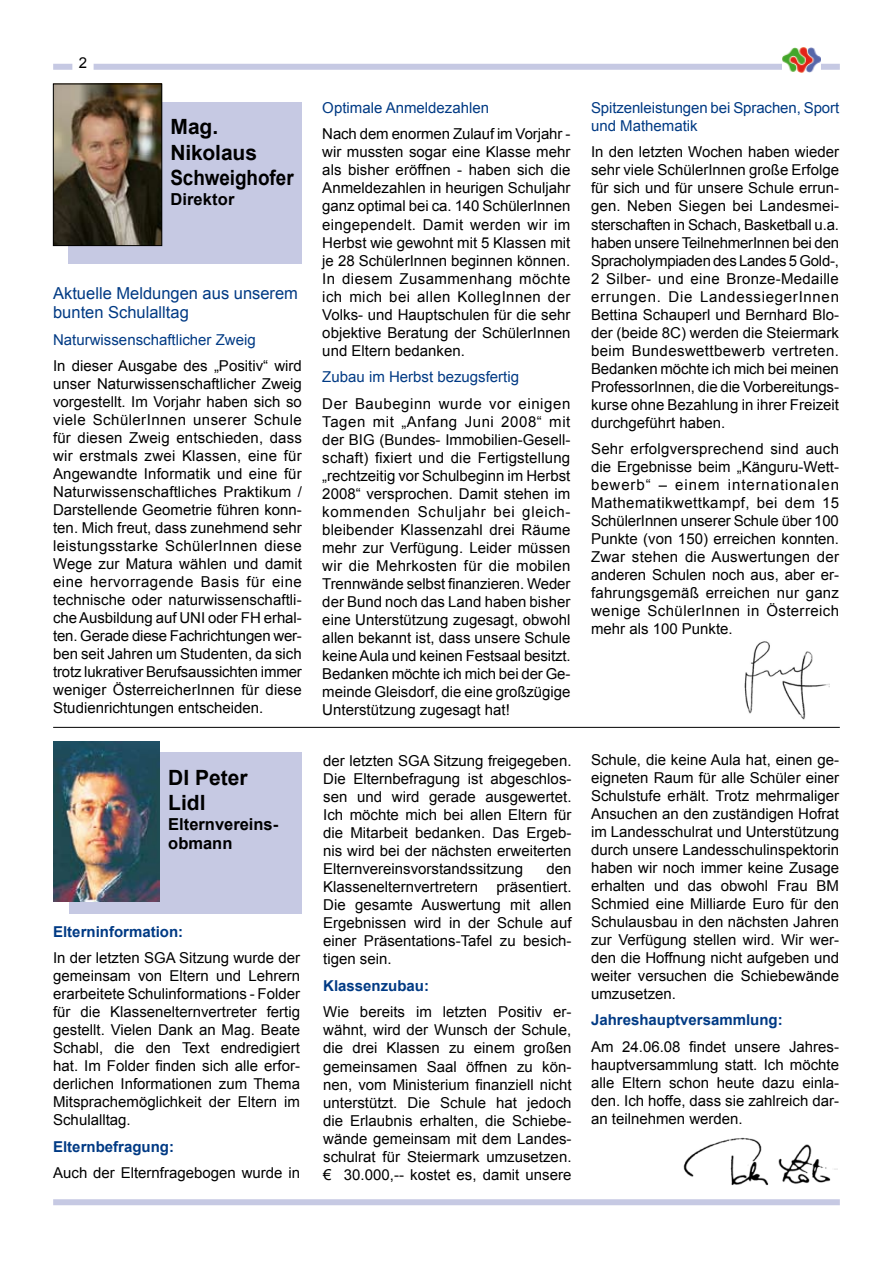
<style>
.page{position:relative;width:893px;height:1263px;background:#fff}
.page>*{position:absolute;margin:0;border:0;box-sizing:border-box;transform-origin:0 0}
.t1{font:700 21px/25.2px "Arial";color:#000}
.t2{font:16.5px/19.8px "Arial";color:#003a84}
.t3{font:700 16.5px/19.8px "Arial";color:#000}
.t4{font:15px/18px "Arial";color:#000;text-align:justify}
.t5{font:15px/18px "Arial";color:#003a84}
.t6{font:700 15px "Arial";color:#003a84}
</style>
<div class="page">
<div style="left:53px;top:1199px;width:787px;height:6px;background:#c6c9e3"></div>
<div style="left:53px;top:64px;width:787px;height:6px;background:#c6c9e3"></div>
<img style="left:782px;top:48px;width:39px;height:24px">
<div style="left:73px;top:52px;width:20px;height:24px;background:#fff"></div>
<img style="left:683px;top:1137px;width:155px;height:49px">
<img style="left:744px;top:641px;width:85px;height:79px">
<hr style="left:53px;top:727px;width:787px;height:1px;background:#000">
<div style="left:69px;top:102px;width:233px;height:162px;background:#c6c9e3"></div>
<img style="left:55px;top:86px;width:105px;height:158px">
<div style="left:53px;top:84px;width:109px;height:162px;border:1px solid #000"></div>
<div style="left:70px;top:752px;width:232px;height:162px;background:#c6c9e3"></div>
<img style="left:53px;top:742px;width:106px;height:159px">
<p class="t4" style="left:79px;top:54px;width:10px">2</p>
<h1 class="t1" style="left:170px;top:115px;width:125px">Mag.<br>Nikolaus<br>Schweighofer</h1>
<p class="t3" style="left:170px;top:189px;width:65px">Direktor</p>
<p class="t2" style="left:53px;top:283px;width:246px">Aktuelle Meldungen aus unserem bunten Schulalltag</p>
<p class="t5" style="left:53px;top:331px;width:204px">Naturwissenschaftlicher Zweig</p>
<p class="t4" style="left:53px;top:357px;width:250px">In dieser Ausgabe des „Positiv“ wird unser Naturwissenschaftlicher Zweig vorgestellt. Im Vorjahr haben sich so viele SchülerInnen unserer Schule für diesen Zweig entschieden, dass wir erstmals zwei Klassen, eine für Angewandte Informatik und eine für Naturwissenschaftliches Praktikum / Darstellende Geometrie führen konn&shy;ten. Mich freut, dass zunehmend sehr leistungsstarke SchülerInnen diese Wege zur Matura wählen und damit eine hervorragende Basis für eine technische oder naturwissenschaftli&shy;che Ausbildung auf UNI oder FH erhal&shy;ten. Gerade diese Fachrichtungen wer&shy;ben seit Jahren um Studenten, da sich trotz lukrativer Berufsaussichten immer weniger ÖsterreicherInnen für diese Studienrichtungen entscheiden.</p>
<h1 class="t1" style="left:168px;top:765px;width:81px">DI Peter<br>Lidl</h1>
<p class="t3" style="left:168px;top:814px;width:112px">Elternvereins&shy;obmann</p>
<p class="t6" style="left:53px;top:922px;width:132px">Elterninformation:</p>
<p class="t4" style="left:53px;top:949px;width:248px">In der letzten SGA Sitzung wurde der gemeinsam von Eltern und Lehrern erarbeitete Schulinformations - Folder für die Klassenelternvertreter fertig gestellt. Vielen Dank an Mag. Beate Schabl, die den Text endredigiert hat. Im Folder finden sich alle erfor&shy;derlichen Informationen zum Thema Mitsprachemöglichkeit der Eltern im Schulalltag.</p>
<p class="t6" style="left:53px;top:1137px;width:122px">Elternbefragung:</p>
<p class="t4" style="left:53px;top:1164px;width:248px">Auch der Elternfragebogen wurde in</p>
<p class="t5" style="left:322px;top:99px;width:168px">Optimale Anmeldezahlen</p>
<p class="t4" style="left:322px;top:125px;width:250px">Nach dem enormen Zulauf im Vorjahr - wir mussten sogar eine Klasse mehr als bisher eröffnen - haben sich die Anmeldezahlen in heurigen Schuljahr ganz optimal bei ca. 140 SchülerInnen eingependelt. Damit werden wir im Herbst wie gewohnt mit 5 Klassen mit je 28 SchülerInnen beginnen können.<br>In diesem Zusammenhang möchte ich mich bei allen KollegInnen der Volks- und Hauptschulen für die sehr objektive Beratung der SchülerInnen und Eltern bedanken.</p>
<p class="t5" style="left:322px;top:368px;width:198px">Zubau im Herbst bezugsfertig</p>
<p class="t4" style="left:322px;top:394px;width:250px">Der Baubeginn wurde vor einigen Tagen mit „Anfang Juni 2008“ mit der BIG (Bundes- Immobilien-Gesell&shy;schaft) fixiert und die Fertigstellung „rechtzeitig vor Schulbeginn im Herbst 2008“ versprochen. Damit stehen im kommenden Schuljahr bei gleich&shy;bleibender Klassenzahl drei Räume mehr zur Verfügung. Leider müssen wir die Mehrkosten für die mobilen Trennwände selbst finanzieren. Weder der Bund noch das Land haben bisher eine Unterstützung zugesagt, obwohl allen bekannt ist, dass unsere Schule keine Aula und keinen Festsaal besitzt.<br>Bedanken möchte ich mich bei der Ge&shy;meinde Gleisdorf, die eine großzügige Unterstützung zugesagt hat!</p>
<p class="t4" style="left:323px;top:752px;width:250px">der letzten SGA Sitzung freigegeben.<br>Die Elternbefragung ist abgeschlos&shy;sen und wird gerade ausgewertet.<br>Ich möchte mich bei allen Eltern für die Mitarbeit bedanken. Das Ergeb&shy;nis wird bei der nächsten erweiterten Elternvereinsvorstandssitzung</p>
<p class="t4" style="left:323px;top:860px;width:250px;text-indent:223px">den Klassenelternvertretern präsentiert.<br>Die gesamte Auswertung mit allen Ergebnissen wird in der Schule auf einer Präsentations-Tafel zu besich&shy;tigen sein.</p>
<p class="t6" style="left:323px;top:976px;width:107px">Klassenzubau:</p>
<p class="t4" style="left:323px;top:1003px;width:250px">Wie bereits im letzten Positiv er&shy;wähnt, wird der Wunsch der Schule, die drei Klassen zu einem großen gemeinsamen Saal öffnen zu kön&shy;nen, vom Ministerium finanziell nicht unterstützt. Die Schule hat jedoch die Erlaubnis erhalten, die Schiebe&shy;wände gemeinsam mit dem Landes&shy;schulrat für Steiermark umzusetzen. € 30.000,-- kostet es, damit unsere</p>
<p class="t5" style="left:591px;top:99px;width:250px">Spitzenleistungen bei Sprachen, Sport und Mathematik</p>
<p class="t4" style="left:591px;top:143px;width:250px">In den letzten Wochen haben wieder sehr viele SchülerInnen große Erfolge für sich und für unsere Schule errun&shy;gen. Neben Siegen bei Landesmei&shy;sterschaften in Schach, Basketball u.a. haben unsere TeilnehmerInnen bei den Spracholympiaden des Landes 5 Gold-, 2 Silber- und eine Bronze-Medaille errungen. Die LandessiegerInnen Bettina Schauperl und Bernhard Blo&shy;der (beide 8C) werden die Steiermark beim Bundeswettbewerb vertreten.<br>Bedanken möchte ich mich bei meinen ProfessorInnen, die die Vorbereitungs&shy;kurse ohne Bezahlung in ihrer Freizeit durchgeführt haben.</p>
<p class="t4" style="left:591px;top:440px;width:250px">Sehr erfolgversprechend sind auch die Ergebnisse beim „Känguru-Wett&shy;bewerb“ – einem internationalen Mathematikwettkampf, bei dem 15<br>SchülerInnen unserer Schule über 100<br>Punkte (von 150) erreichen konnten.<br>Zwar stehen die Auswertungen der anderen Schulen noch aus, aber er&shy;fahrungsgemäß erreichen nur ganz wenige SchülerInnen in Österreich mehr als 100 Punkte.</p>
<p class="t4" style="left:591px;top:750px;width:250px">Schule, die keine Aula hat, einen ge&shy;eigneten Raum für alle Schüler einer Schulstufe erhält. Trotz mehrmaliger Ansuchen an den zuständigen Hofrat im Landesschulrat und Unterstützung durch unsere Landesschulinspektorin haben wir noch immer keine Zusage erhalten und das obwohl Frau BM Schmied eine Milliarde Euro für den Schulausbau in den nächsten Jahren zur Verfügung stellen wird. Wir wer&shy;den die Hoffnung nicht aufgeben und weiter versuchen die Schiebewände umzusetzen.</p>
<p class="t6" style="left:591px;top:1010px;width:193px">Jahreshauptversammlung:</p>
<p class="t4" style="left:591px;top:1037px;width:250px">Am 24.06.08 findet unsere Jahres&shy;hauptversammlung statt. Ich möchte alle Eltern schon heute dazu einla&shy;den. Ich hoffe, dass sie zahlreich dar&shy;an teilnehmen werden.</p>
</div>
